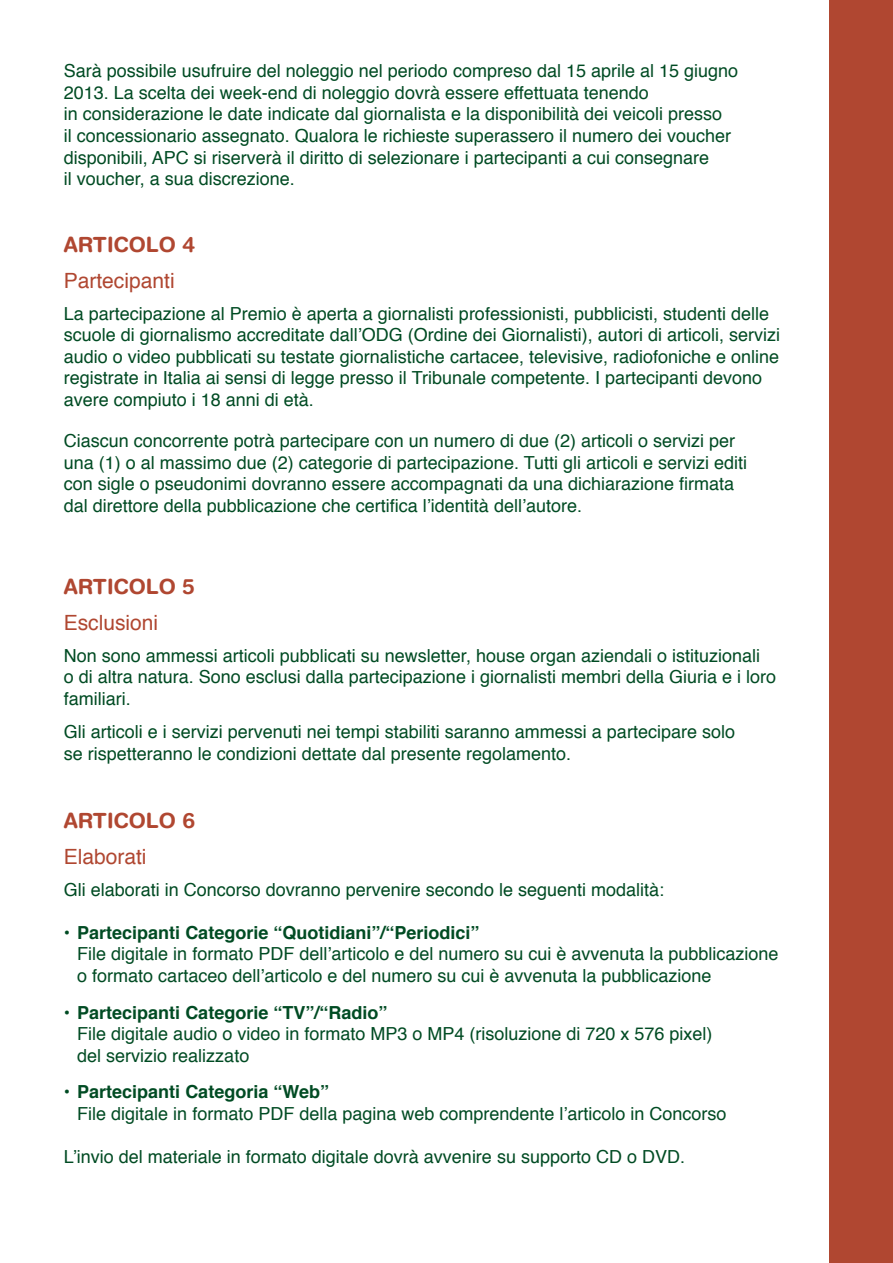
<style>
.page{position:relative;width:893px;height:1263px;background:#fff}
.page>*{position:absolute;margin:0;border:0;box-sizing:border-box;transform-origin:0 0}
.t1{font:21px "Helvetica";color:#b04731}
.t2{font:700 21px "Helvetica Rounded";color:#b04731}
.t3{font:18px/21.6px "Helvetica";color:#004b23}
.t4{font:700 18px "Helvetica";color:#004b23}
</style>
<div class="page">
<div style="left:829px;top:0;width:64px;height:1263px;background:#b04731"></div>
<p class="t3" style="left:64px;top:61px;width:676px">Sarà possibile usufruire del noleggio nel periodo compreso dal 15 aprile al 15 giugno 2013. La scelta dei week-end di noleggio dovrà essere effettuata tenendo<br>in considerazione le date indicate dal giornalista e la disponibilità dei veicoli presso<br>il concessionario assegnato. Qualora le richieste superassero il numero dei voucher disponibili, APC si riserverà il diritto di selezionare i partecipanti a cui consegnare<br>il voucher, a sua discrezione.</p>
<p class="t2" style="left:64px;top:231px;width:133px">ARTICOLO 4</p>
<p class="t1" style="left:64px;top:264px;width:112px">Partecipanti</p>
<p class="t3" style="left:64px;top:303px;width:718px">La partecipazione al Premio è aperta a giornalisti professionisti, pubblicisti, studenti delle scuole di giornalismo accreditate dall’ODG (Ordine dei Giornalisti), autori di articoli, servizi audio o video pubblicati su testate giornalistiche cartacee, televisive, radiofoniche e online registrate in Italia ai sensi di legge presso il Tribunale competente. I partecipanti devono avere compiuto i 18 anni di età.</p>
<p class="t3" style="left:64px;top:430px;width:685px">Ciascun concorrente potrà partecipare con un numero di due (2) articoli o servizi per una (1) o al massimo due (2) categorie di partecipazione. Tutti gli articoli e servizi editi con sigle o pseudonimi dovranno essere accompagnati da una dichiarazione firmata dal direttore della pubblicazione che certifica l’identità dell’autore.</p>
<p class="t2" style="left:64px;top:573px;width:132px">ARTICOLO 5</p>
<p class="t1" style="left:64px;top:606px;width:96px">Esclusioni</p>
<p class="t3" style="left:64px;top:645px;width:714px">Non sono ammessi articoli pubblicati su newsletter, house organ aziendali o istituzionali<br>o di altra natura. Sono esclusi dalla partecipazione i giornalisti membri della Giuria e i loro familiari.</p>
<p class="t3" style="left:64px;top:722px;width:673px">Gli articoli e i servizi pervenuti nei tempi stabiliti saranno ammessi a partecipare solo se rispetteranno le condizioni dettate dal presente regolamento.</p>
<p class="t2" style="left:64px;top:807px;width:133px">ARTICOLO 6</p>
<p class="t1" style="left:64px;top:840px;width:84px">Elaborati</p>
<p class="t3" style="left:64px;top:879px;width:602px">Gli elaborati in Concorso dovranno pervenire secondo le seguenti modalità:</p>
<p class="t4" style="left:64px;top:918px;width:417px">• Partecipanti Categorie “Quotidiani”/“Periodici”</p>
<p class="t3" style="left:77px;top:944px;width:703px">File digitale in formato PDF dellʼarticolo e del numero su cui è avvenuta la pubblicazione o formato cartaceo dellʼarticolo e del numero su cui è avvenuta la pubblicazione</p>
<p class="t4" style="left:64px;top:998px;width:325px">• Partecipanti Categorie “TV”/“Radio”</p>
<p class="t3" style="left:77px;top:1024px;width:637px">File digitale audio o video in formato MP3 o MP4 (risoluzione di 720 x 576 pixel) del servizio realizzato</p>
<p class="t4" style="left:64px;top:1077px;width:267px">• Partecipanti Categoria “Web”</p>
<p class="t3" style="left:77px;top:1103px;width:651px">File digitale in formato PDF della pagina web comprendente l’articolo in Concorso</p>
<p class="t3" style="left:64px;top:1147px;width:623px">L’invio del materiale in formato digitale dovrà avvenire su supporto CD o DVD.</p>
</div>
